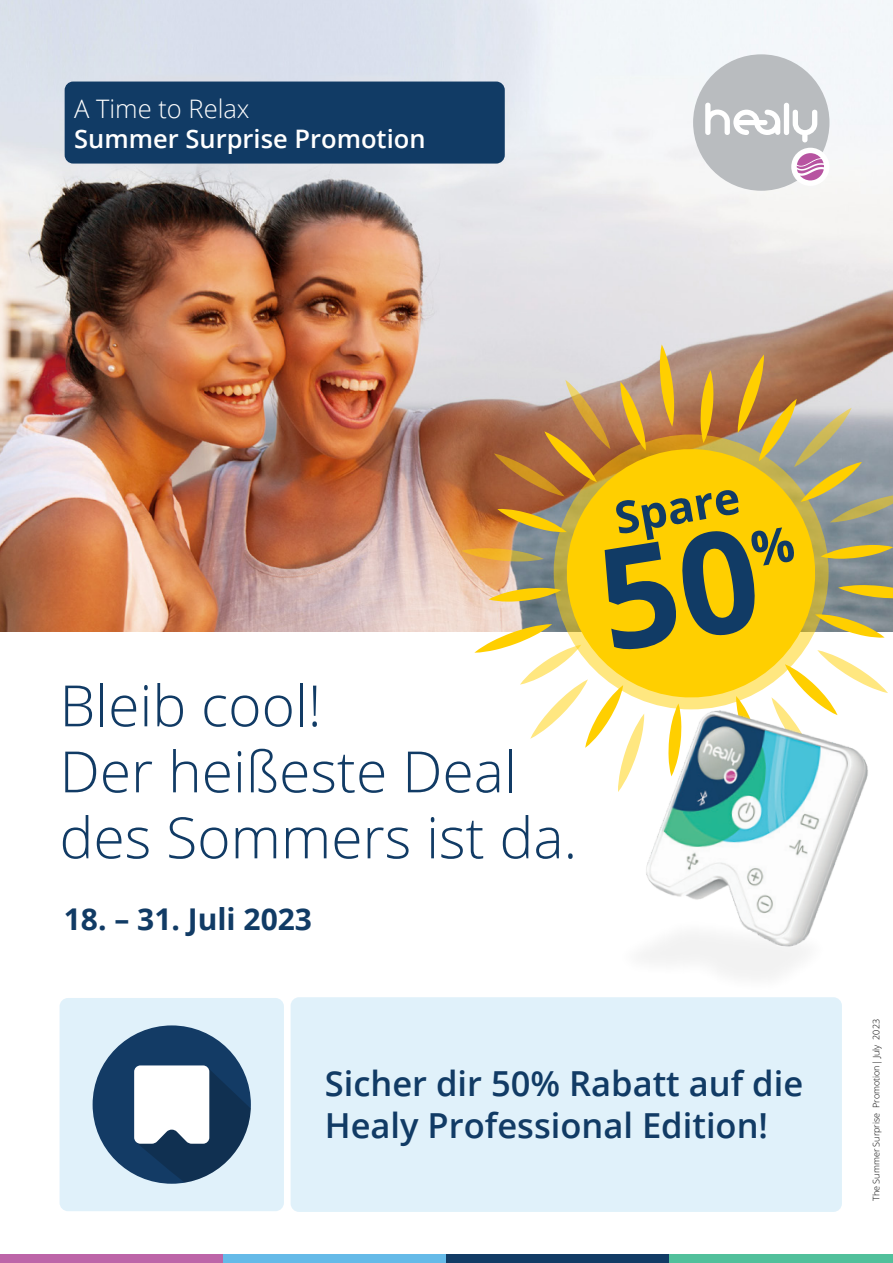
<style>
.page{position:relative;width:893px;height:1263px;background:#fff}
.page>*{position:absolute;margin:0;border:0;box-sizing:border-box;transform-origin:0 0}
.HL{font:300 57px/66px "Open Sans";color:#113b65}
.t1{font:700 44.55px "Open Sans";color:#113b65}
.HL-2{font:600 34.5px/42px "Open Sans";color:#113b65}
.HL-3{font:700 30px "Open Sans";color:#113b65}
.t2{font:600 25.5px "Open Sans";color:#fff}
.t3{font:300 25.5px "Open Sans";color:#fff}
.Date_Version{font:300 9px "Open Sans";color:#000}
</style>
<div class="page">
<img style="left:0;top:0;width:893px;height:631px">
<div style="left:65px;top:82px;width:440px;height:82px;background:#113b65;border-radius:9px"></div>
<div style="left:291px;top:997px;width:551px;height:215px;background:#e0f1fa;border-radius:9px"></div>
<div style="left:60px;top:998px;width:224px;height:213px;background:#e0f1fa;border-radius:9px"></div>
<div style="left:93px;top:1025px;width:158px;height:159px;background:#133b65;border-radius:50%"></div>
<svg style="left:134px;top:1065px;width:117px;height:118px"></svg>
<img style="left:644px;top:802px;width:214px;height:175px">
<div style="left:693px;top:54px;width:136px;height:137px;background:#b9bcbf;border-radius:50%"></div>
<svg style="left:705px;top:103px;width:112px;height:39px"></svg>
<div style="left:791px;top:148px;width:38px;height:38px;background:#fff;border-radius:50%"></div>
<svg style="left:797px;top:153px;width:27px;height:27px"></svg>
<div style="left:0;top:1254px;width:223px;height:9px;background:#bd65a8"></div>
<div style="left:223px;top:1254px;width:224px;height:9px;background:#65bae8"></div>
<div style="left:446px;top:1254px;width:224px;height:9px;background:#113b65"></div>
<div style="left:670px;top:1254px;width:223px;height:9px;background:#51c09b"></div>
<svg style="left:461px;top:344px;width:432px;height:458px"></svg>
<p class="t3" style="left:74px;top:92px;width:177px">A Time to Relax</p>
<p class="t2" style="left:74px;top:122px;width:353px">Summer Surprise Promotion</p>
<p class="t1" style="left:610px;top:487px;width:128px;rotate:-10deg">Spare</p>
<p class="HL" style="left:60px;top:671px;width:519px">Bleib cool!<br>Der heißeste Deal des Sommers ist da.</p>
<p class="HL-3" style="left:64px;top:898px;width:250px">18. – 31. Juli 2023</p>
<p class="HL-2" style="left:325px;top:1062px;width:480px">Sicher dir 50% Rabatt auf die<br>Healy Professional Edition!</p>
<p class="Date_Version" style="left:870px;top:1201px;width:183px;rotate:-90deg">The Summer Surprise Promotion| July 2023</p>
</div>
